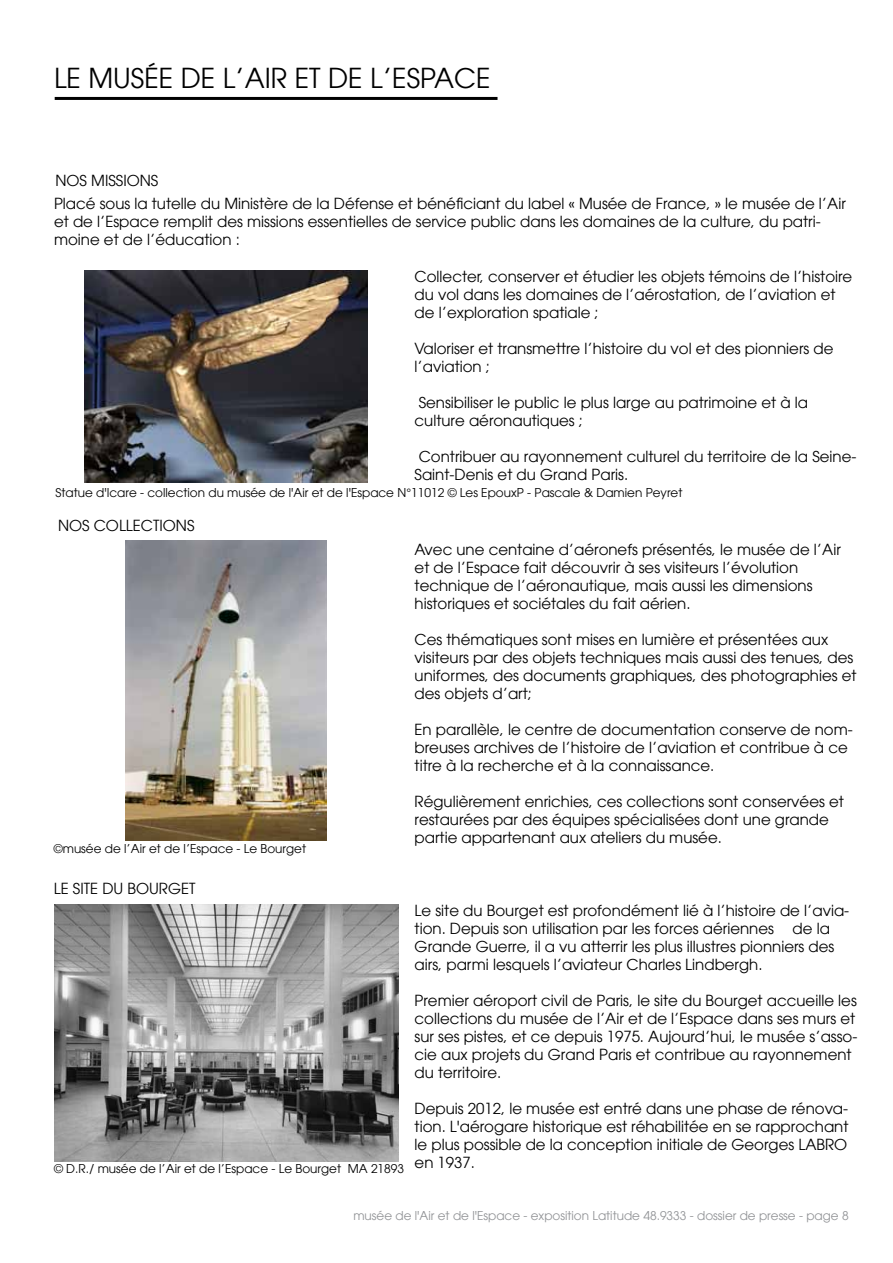
<style>
.page{position:relative;width:893px;height:1263px;background:#fff}
.page>*{position:absolute;margin:0;border:0;box-sizing:border-box;transform-origin:0 0}
.t1{font:27px "Avant Garde";color:#000}
.t2{font:15px/18px "Avant Garde";color:#000}
.t3{font:12px "Avant Garde";color:#000}
.t4{font:12px "Avant Garde";color:#919396}
</style>
<div class="page">
<hr style="left:55px;top:97px;width:442px;height:3px;background:#000">
<img style="left:126px;top:541px;width:200px;height:300px">
<img style="left:54px;top:905px;width:344px;height:256px">
<img style="left:84px;top:270px;width:284px;height:213px">
<h1 class="t1" style="left:54px;top:63px;width:438px">LE MUSÉE DE L’AIR ET DE L’ESPACE</h1>
<p class="t2" style="left:54px;top:170px;width:793px;line-height:22.5px">NOS MISSIONS<br>Placé sous la tutelle du Ministère de la Défense et bénéficiant du label « Musée de France, » le musée de l’Air</p>
<p class="t2" style="left:54px;top:213px;width:768px">et de l’Espace remplit des missions essentielles de service public dans les domaines de la culture, du patri&shy;moine et de l’éducation :</p>
<p class="t2" style="left:415px;top:267px;width:439px">Collecter, conserver et étudier les objets témoins de l’histoire du vol dans les domaines de l’aérostation, de l’aviation et de l’exploration spatiale ;</p>
<p class="t2" style="left:415px;top:339px;width:420px">Valoriser et transmettre l’histoire du vol et des pionniers de l’aviation ;</p>
<p class="t2" style="left:415px;top:393px;width:395px">Sensibiliser le public le plus large au patrimoine et à la culture aéronautiques ;</p>
<p class="t2" style="left:415px;top:447px;width:443px">Contribuer au rayonnement culturel du territoire de la Seine-<br>Saint-Denis et du Grand Paris.</p>
<p class="t3" style="left:55px;top:485px;width:628px">Statue d'Icare - collection du musée de l'Air et de l'Espace N°11012 © Les EpouxP - Pascale &amp; Damien Peyret</p>
<p class="t2" style="left:58px;top:517px;width:138px">NOS COLLECTIONS</p>
<p class="t3" style="left:54px;top:841px;width:254px">©musée de l’Air et de l’Espace - Le Bourget</p>
<p class="t2" style="left:54px;top:879px;width:143px">LE SITE DU BOURGET</p>
<p class="t2" style="left:415px;top:540px;width:428px">Avec une centaine d’aéronefs présentés, le musée de l’Air et de l’Espace fait découvrir à ses visiteurs l’évolution technique de l’aéronautique, mais aussi les dimensions historiques et sociétales du fait aérien.</p>
<p class="t2" style="left:415px;top:630px;width:444px">Ces thématiques sont mises en lumière et présentées aux visiteurs par des objets techniques mais aussi des tenues, des uniformes, des documents graphiques, des photographies et des objets d’art;</p>
<p class="t2" style="left:415px;top:720px;width:440px">En parallèle, le centre de documentation conserve de nom&shy;breuses archives de l’histoire de l’aviation et contribue à ce titre à la recherche et à la connaissance.</p>
<p class="t2" style="left:415px;top:792px;width:431px">Régulièrement enrichies, ces collections sont conservées et restaurées par des équipes spécialisées dont une grande partie appartenant aux ateliers du musée.</p>
<p class="t2" style="left:415px;top:902px;width:436px">Le site du Bourget est profondément lié à l’histoire de l’avia&shy;tion. Depuis son utilisation par les forces aériennes de la Grande Guerre, il a vu atterrir les plus illustres pionniers des airs, parmi lesquels l’aviateur Charles Lindbergh.</p>
<p class="t2" style="left:415px;top:992px;width:444px">Premier aéroport civil de Paris, le site du Bourget accueille les collections du musée de l’Air et de l’Espace dans ses murs et sur ses pistes, et ce depuis 1975. Aujourd’hui, le musée s’asso&shy;cie aux projets du Grand Paris et contribue au rayonnement du territoire.</p>
<p class="t2" style="left:415px;top:1100px;width:435px;text-align:justify">Depuis 2012, le musée est entré dans une phase de rénova&shy;tion. L'aérogare historique est réhabilitée en se rapprochant le plus possible de la conception initiale de Georges LABRO en 1937.</p>
<p class="t3" style="left:54px;top:1162px;width:352px">© D.R./ musée de l’Air et de l’Espace - Le Bourget MA 21893</p>
<p class="t4" style="left:353px;top:1208px;width:497px">musée de l'Air et de l'Espace - exposition Latitude 48.9333 - dossier de presse - page 8</p>
</div>
